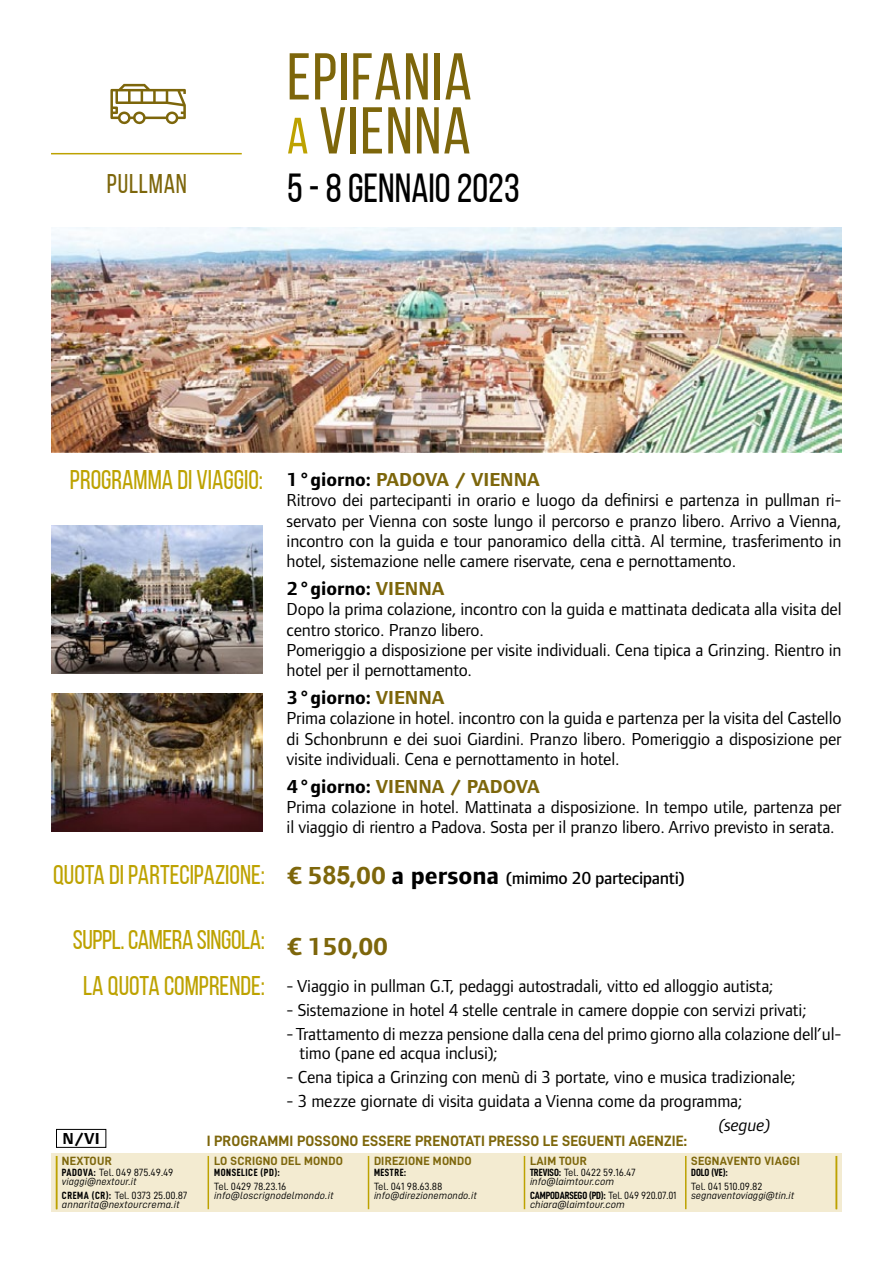
<style>
.page{position:relative;width:893px;height:1263px;background:#fff}
.page>*{position:absolute;margin:0;border:0;box-sizing:border-box;transform-origin:0 0}
.t1{font:66px/54px "Bebas Neue";letter-spacing:.025em;color:#7d660b}
.t2{font:40.5px "Bebas Neue";color:#000}
.t3{font:27px/46.5px "Bebas Neue";color:#bda200;text-align:center}
.t4{font:27px "Bebas Neue";letter-spacing:.03em;color:#7d660b}
.t5{font:700 25.5px "Foundry Form Sans OT2";color:#7d660b}
.t6{font:700 19.5px "Foundry Form Sans OT2";color:#7d660b}
.t7{font:700 19.5px "Foundry Form Sans OT2";color:#000}
.t8{font:18px/20.1px "Foundry Form Sans OT2";letter-spacing:-.01em;color:#000}
.t9{font:500 18px "Foundry Form Sans OT2";letter-spacing:-.02em;color:#000}
.t10{font:italic 18px "Foundry Form Sans OT2";letter-spacing:-.01em;color:#000}
.t11{font:700 16.5px "Foundry Form Sans OT2";color:#000}
.t12{font:15px "D DIN Bold";letter-spacing:.01em;color:#7d660b}
.t13{font:12px "D DIN Bold";letter-spacing:.02em;color:#7d660b}
.t14{font:10.5px "D DIN Italic";letter-spacing:.01em;color:#000}
.t15{font:10.5px "D DIN";color:#000}
.t16{font:10.5px "D DIN Condensed Bold";color:#000}
.t17{font:10.5px "D DIN Condensed Bold";letter-spacing:.05em;color:#000}
.s1{font-size:51px;color:#bda200}
.s2{color:#000}
.s3{color:#7d660b}
.s4{font-weight:700;font-size:25.5px;color:#7d660b}
.s5{font-family:"Arial";font-weight:700;font-size:25.5px;color:#7d660b}
.s6{font-weight:700;font-size:25.5px}
.s7{font-family:"D DIN Condensed Bold"}
.s8{font-family:"D DIN"}
</style>
<div class="page">
<div style="left:51px;top:1153px;width:791px;height:59px;background:#f3ebd1"></div>
<hr style="left:56px;top:1156px;width:1px;height:53px;background:#bda200">
<hr style="left:524px;top:1156px;width:1px;height:53px;background:#bda200">
<hr style="left:685px;top:1156px;width:1px;height:53px;background:#bda200">
<hr style="left:836px;top:1156px;width:1px;height:53px;background:#bda200">
<hr style="left:368px;top:1156px;width:1px;height:53px;background:#bda200">
<hr style="left:208px;top:1156px;width:1px;height:53px;background:#bda200">
<img style="left:51px;top:227px;width:791px;height:226px">
<img style="left:51px;top:526px;width:212px;height:147px">
<img style="left:51px;top:693px;width:212px;height:138px">
<hr style="left:51px;top:153px;width:191px;height:1px;background:#bda200">
<svg style="left:110px;top:84px;width:76px;height:41px"></svg>
<div style="left:56px;top:1129px;width:50px;height:19px;border:1px solid #000"></div>
<h3 class="t4" style="left:107px;top:170px;width:82px">PULLMAN</h3>
<h1 class="t1" style="left:287px;top:49px;width:186px">EPIFANIA<br><span class="s1">A</span> VIENNA</h1>
<h2 class="t2" style="left:287px;top:166px;width:234px">5-8GENNAIO2023</h2>
<h3 class="t3" style="left:70px;top:456px;width:195px">PROGRAMMA DI VIAGGIO:</h3>
<h3 class="t3" style="left:53px;top:851px;width:213px">QUOTA DIPARTECIPAZIONE:</h3>
<p class="t6" style="left:287px;top:465px;width:255px"><span class="s2">1°giorno:</span> PADOVA / VIENNA</p>
<p class="t8" style="left:287px;top:489px;width:556px;text-align:justify">Ritrovo dei partecipanti in orario e luogo da definirsi e partenza in pullman ri&shy;servato per Vienna con soste lungo il percorso e pranzo libero. Arrivo a Vienna, incontro con la guida e tour panoramico della città. Al termine, trasferimento in hotel, sistemazione nelle camere riservate, cena e pernottamento.</p>
<p class="t7" style="left:287px;top:574px;width:159px">2°giorno: <span class="s3">VIENNA</span></p>
<p class="t8" style="left:287px;top:598px;width:556px">Dopo la prima colazione, incontro con la guida e mattinata dedicata alla visita del centro storico. Pranzo libero.<br>Pomeriggio a disposizione per visite individuali. Cena tipica a Grinzing. Rientro in hotel per il pernottamento.</p>
<p class="t7" style="left:287px;top:683px;width:159px">3°giorno: <span class="s3">VIENNA</span></p>
<p class="t8" style="left:287px;top:707px;width:556px;text-align:justify">Prima colazione in hotel. incontro con la guida e partenza per la visita del Castello di Schonbrunn e dei suoi Giardini. Pranzo libero. Pomeriggio a disposizione per visite individuali. Cena e pernottamento in hotel.</p>
<p class="t6" style="left:287px;top:772px;width:255px"><span class="s2">4°giorno:</span> VIENNA / PADOVA</p>
<p class="t8" style="left:287px;top:796px;width:556px">Prima colazione in hotel. Mattinata a disposizione. In tempo utile, partenza per il viaggio di rientro a Padova. Sosta per il pranzo libero. Arrivo previsto in serata.</p>
<p class="t9" style="left:287px;top:865px;width:400px"><span class="s4">€ 5</span><span class="s5">85</span><span class="s4">,00</span> <span class="s6">a persona</span> (mimimo 20 partecipanti)</p>
<h3 class="t3" style="left:73px;top:916px;width:194px">SUPPL.CAMERA SINGOLA:<br>LA QUOTA COMPRENDE:</h3>
<h3 class="t5" style="left:287px;top:928px;width:103px">€ 150,00</h3>
<p class="t8" style="left:287px;top:975px;width:488px">- Viaggio in pullman G.T, pedaggi autostradali, vitto ed alloggio autista;</p>
<p class="t8" style="left:287px;top:997px;width:556px;line-height:23.7px">- Sistemazione in hotel 4 stelle centrale in camere doppie con servizi privati; -Trattamento di mezza pensione dalla cena del primo giorno alla colazione dell’ul-</p>
<p class="t8" style="left:299px;top:1042px;width:200px">timo (pane ed acqua inclusi);</p>
<p class="t8" style="left:287px;top:1066px;width:511px">- Cena tipica a Grinzing con menù di 3 portate, vino e musica tradizionale;</p>
<p class="t8" style="left:287px;top:1090px;width:457px">- 3 mezze giornate di visita guidata a Vienna come da programma;</p>
<p class="t10" style="left:719px;top:1112px;width:53px">(segue)</p>
<p class="t11" style="left:62px;top:1126px;width:39px">N/VI</p>
<p class="t12" style="left:207px;top:1133px;width:482px">I PROGRAMMI POSSONO ESSERE PRENOTATI PRESSO LE SEGUENTI AGENZIE:</p>
<p class="t13" style="left:62px;top:1154px;width:51px">NEXTOUR</p>
<p class="t15" style="left:62px;top:1167px;width:113px"><span class="s7">PADOVA:</span> Tel. 049 875.49.49</p>
<p class="t14" style="left:62px;top:1176px;width:76px">viaggi@nextour.it</p>
<p class="t15" style="left:62px;top:1189px;width:127px"><span class="s7">CREMA (CR):</span> Tel. 0373 25.00.87</p>
<p class="t14" style="left:62px;top:1198px;width:119px">annarita@nextourcrema.it</p>
<p class="t13" style="left:214px;top:1154px;width:130px">LO SCRIGNO DEL MONDO</p>
<p class="t17" style="left:214px;top:1167px;width:67px">MONSELICE (PD):</p>
<p class="t15" style="left:214px;top:1180px;width:74px">Tel. 0429 78.23.16</p>
<p class="t14" style="left:214px;top:1189px;width:121px">info@loscrignodelmondo.it</p>
<p class="t13" style="left:374px;top:1154px;width:99px">DIREZIONE MONDO</p>
<p class="t16" style="left:374px;top:1167px;width:34px">MESTRE:</p>
<p class="t15" style="left:374px;top:1180px;width:70px">Tel. 041 98.63.88</p>
<p class="t14" style="left:374px;top:1189px;width:104px">info@direzionemondo.it</p>
<p class="t13" style="left:530px;top:1154px;width:59px">LAIM TOUR</p>
<p class="t15" style="left:530px;top:1167px;width:107px"><span class="s7">TREVISO:</span> Tel. 0422 59.16.47</p>
<p class="t14" style="left:530px;top:1176px;width:86px">info@laimtour.com</p>
<p class="t16" style="left:530px;top:1189px;width:148px">CAMPODARSEGO (PD): <span class="s8">Tel. 049 920.07.01</span></p>
<p class="t14" style="left:530px;top:1198px;width:96px">chiara@laimtour.com</p>
<p class="t13" style="left:691px;top:1154px;width:110px">SEGNAVENTO VIAGGI</p>
<p class="t16" style="left:691px;top:1167px;width:38px">DOLO (VE):</p>
<p class="t15" style="left:691px;top:1180px;width:73px">Tel. 041 510.09.82</p>
<p class="t14" style="left:691px;top:1189px;width:105px">segnaventoviaggi@tin.it</p>
</div>
